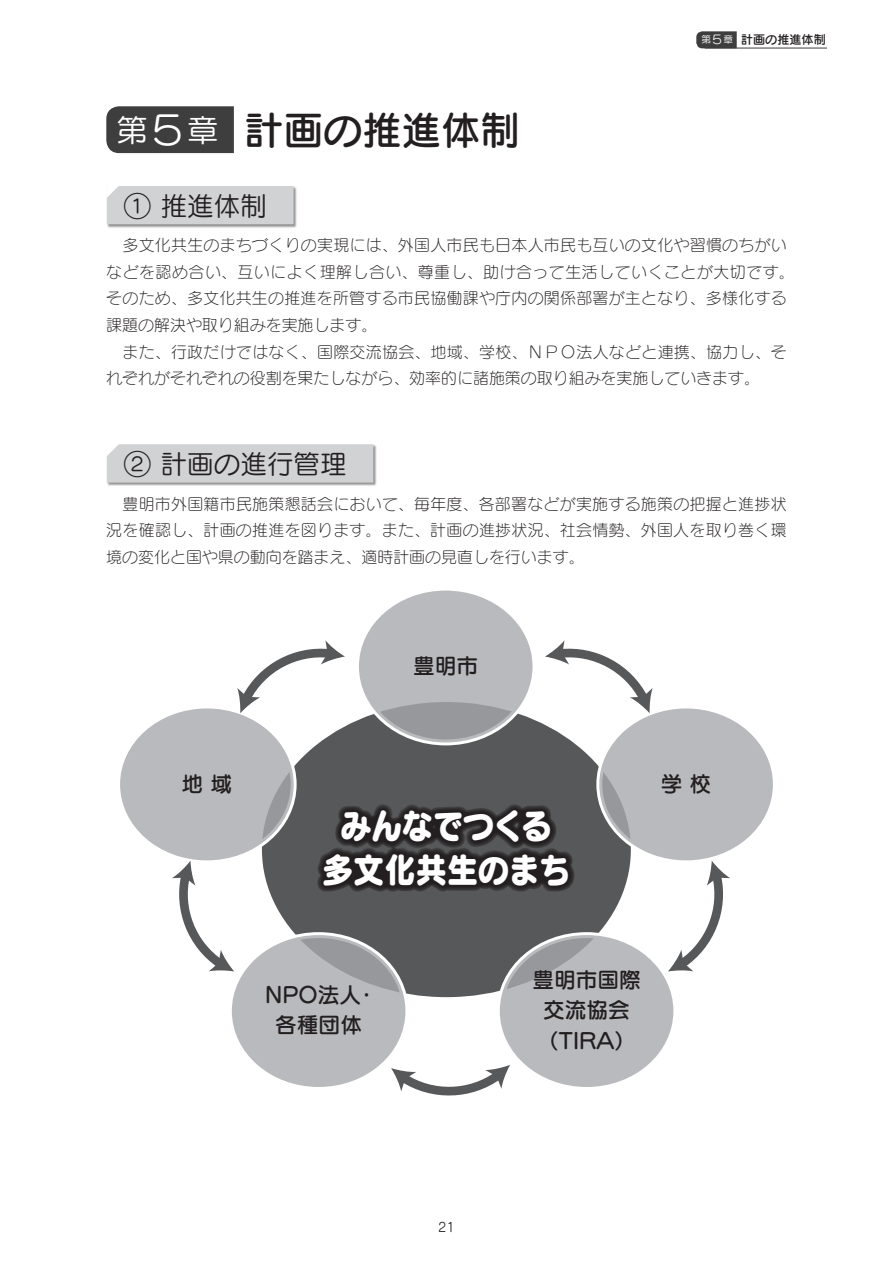
<style>
.page{position:relative;width:893px;height:1263px;background:#fff}
.page>*{position:absolute;margin:0;border:0;box-sizing:border-box;transform-origin:0 0}
.t1{font:39.3px "Seurat Pro DB";color:#231f20}
.t2{font:34.65px/43.3px "Seurat Pro EB";letter-spacing:-.01em;color:#fff;text-align:center;scale:.9 1}
.t3{font:26.55px "Seurat Pro M";color:#231f20}
.t4{font:21.75px/30.5px "Seurat Pro DB";color:#231f20;text-align:center}
.t5{font:15.9px/26.5px "Seurat Pro L";letter-spacing:.015em;color:#231f20}
.t6{font:12.75px "Seurat Pro M";color:#231f20}
.t7{font:12.15px "Seurat Pro DB";color:#231f20}
.s1{font-family:"Seurat Pro M";font-size:31.5px;color:#fff}
.s2{font-family:"Seurat Pro M";color:#fff}
.s3{font-family:"Seurat Pro M";font-size:9.75px;color:#fff}
</style>
<div class="page">
<hr style="left:705px;top:48px;width:122px;height:1px;background:#3e3e3f">
<svg style="left:696px;top:31px;width:41px;height:17px"></svg>
<div style="left:107px;top:186px;width:191px;height:42px;background:#231f20;opacity:.5"></div>
<div style="left:107px;top:186px;width:187px;height:38px;background:#d1d2d4"></div>
<svg style="left:107px;top:186px;width:11px;height:11px"></svg>
<div style="left:107px;top:444px;width:270px;height:43px;background:#231f20;opacity:.5"></div>
<div style="left:107px;top:444px;width:266px;height:39px;background:#d1d2d4"></div>
<svg style="left:107px;top:444px;width:12px;height:12px"></svg>
<div style="left:106px;top:106px;width:128px;height:47px;background:#3e3e3f"></div>
<div style="left:262px;top:702px;width:369px;height:295px;background:#57585a;border-radius:50%"></div>
<svg style="left:317px;top:804px;width:257px;height:88px"></svg>
<div style="left:356px;top:588px;width:179px;height:157px;border:6px solid #fff;border-radius:50%"></div>
<svg style="left:359px;top:591px;width:173px;height:151px;background:#b3b4b7"></svg>
<div style="left:229px;top:932px;width:179px;height:158px;border:6px solid #fff;border-radius:50%"></div>
<svg style="left:232px;top:935px;width:173px;height:152px;background:#b5b6b9"></svg>
<div style="left:497px;top:932px;width:179px;height:158px;border:6px solid #fff;border-radius:50%"></div>
<svg style="left:500px;top:935px;width:173px;height:152px;background:#b6b7ba"></svg>
<div style="left:117px;top:705px;width:180px;height:158px;border:6px solid #fff;border-radius:50%"></div>
<div style="left:120px;top:708px;width:174px;height:152px;background:#b9babd;border-radius:50%"></div>
<div style="left:596px;top:705px;width:180px;height:158px;border:6px solid #fff;border-radius:50%"></div>
<div style="left:599px;top:708px;width:174px;height:152px;background:#b9babd;border-radius:50%"></div>
<svg style="left:234px;top:640px;width:111px;height:73px"></svg>
<svg style="left:545px;top:640px;width:110px;height:73px"></svg>
<svg style="left:172px;top:861px;width:62px;height:111px"></svg>
<svg style="left:391px;top:1065px;width:119px;height:31px"></svg>
<svg style="left:668px;top:861px;width:62px;height:111px"></svg>
<h1 class="t1" style="left:117px;top:104px;width:405px"><span class="s1">第</span><span class="s2">５</span><span class="s1">章</span> 計画の推進体制</h1>
<p class="t7" style="left:702px;top:32px;width:126px"><span class="s3">第</span><span class="s2">５</span><span class="s3">章</span> 計画の推進体制</p>
<h3 class="t3" style="left:124px;top:188px;width:171px">① 推進体制　</h3>
<p class="t5" style="left:106px;top:232px;width:690px">　多文化共生のまちづくりの実現には、外国人市民も日本人市民も互いの文化や習慣のちがいなどを認め合い、互いによく理解し合い、尊重し、助け合って生活していくことが大切です。そのため、多文化共生の推進を所管する市民協働課や庁内の関係部署が主となり、多様化する課題の解決や取り組みを実施します。<br>　また、行政だけではなく、国際交流協会、地域、学校、ＮＰＯ法人などと連携、協力し、それぞれがそれぞれの役割を果たしながら、効率的に諸施策の取り組みを実施していきます。</p>
<h3 class="t3" style="left:124px;top:447px;width:251px">② 計画の進行管理　</h3>
<p class="t5" style="left:106px;top:490px;width:682px;text-align:justify">　豊明市外国籍市民施策懇話会において、毎年度、各部署などが実施する施策の把握と進捗状況を確認し、計画の推進を図ります。また、計画の進捗状況、社会情勢、外国人を取り巻く環境の変化と国や県の動向を踏まえ、適時計画の見直しを行います。</p>
<h3 class="t4" style="left:413px;top:649px;width:67px">豊明市</h3>
<h3 class="t4" style="left:182px;top:767px;width:52px">地 域</h3>
<h3 class="t4" style="left:661px;top:767px;width:52px">学 校</h3>
<h2 class="t2" style="left:322px;top:803px;width:278px">みんなでつくる多文化共生のまち</h2>
<h3 class="t4" style="left:265px;top:979px;width:114px">NPO法人・各種団体</h3>
<p class="t6" style="left:438px;top:1218px;width:18px">21</p>
<h3 class="t4" style="left:532px;top:963px;width:110px;text-align:left">豊明市国際交流協会（TIRA）</h3>
</div>
